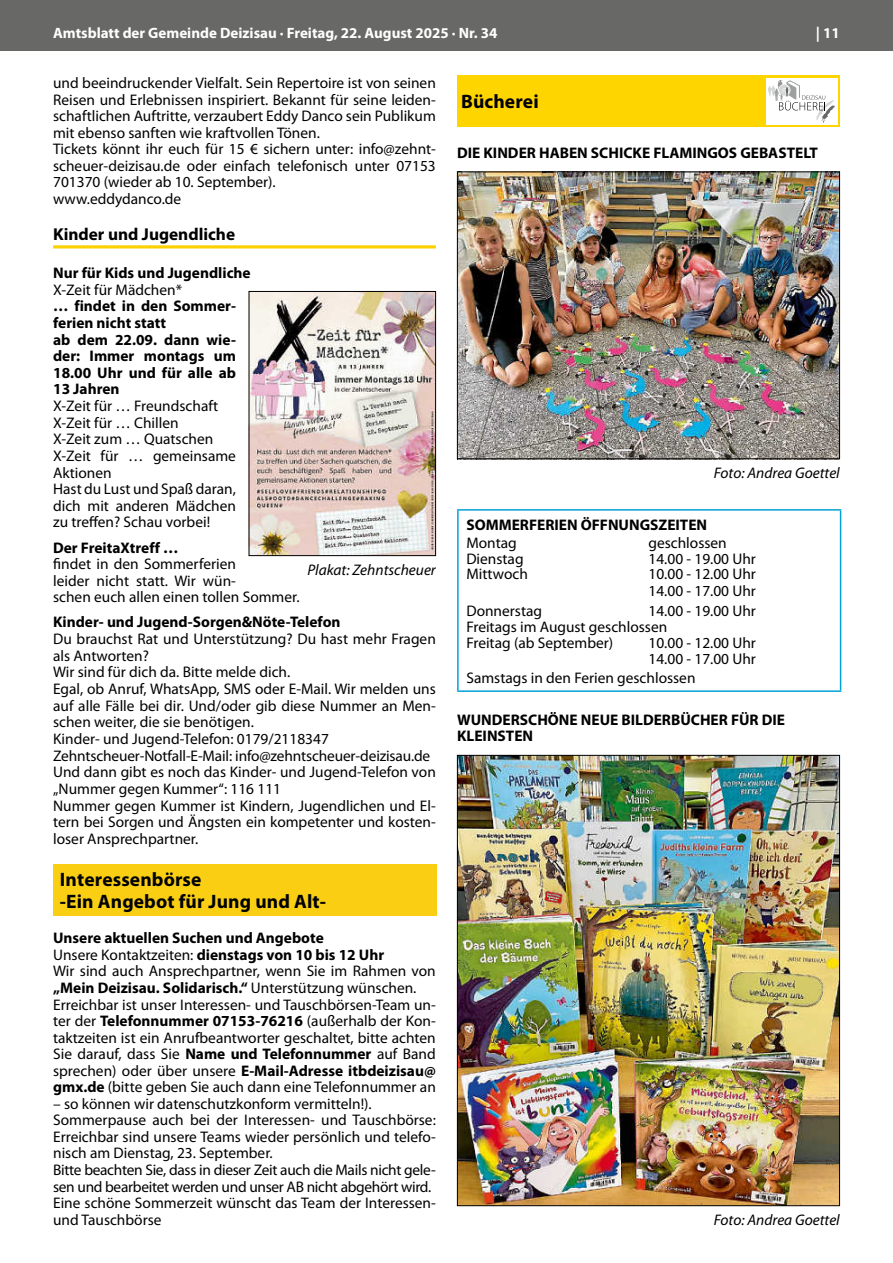
<style>
.page{position:relative;width:893px;height:1263px;background:#fff}
.page>*{position:absolute;margin:0;border:0;box-sizing:border-box;transform-origin:0 0}
.t1{font:700 19.5px/22.2px "Myriad Pro";letter-spacing:.005em;color:#020203}
.t2{font:700 19.5px "Myriad Pro";letter-spacing:.005em;color:#000}
.NM_Rubrik{font:700 17.25px "Myriad Pro";color:#000}
.NM_Textblock{font:15.3px/16.5px "Myriad Pro";color:#000;text-align:justify}
.NM_Zwischenüberschrift{font:700 15.3px/16.5px "Myriad Pro";color:#000}
.NM_Textblock-2{font:700 15.3px/16.5px "Myriad Pro";color:#000}
.NM_Textblock-3{font:15.3px/16.5px "Myriad Pro";letter-spacing:-.02em;color:#000}
.NM_Bild{font:italic 15.3px "Myriad Pro";color:#000}
.t3{font:700 15px "Myriad Pro";color:#fff}
.s1{font-weight:400}
.s2{font-weight:700}
</style>
<div class="page">
<div style="left:0;top:0;width:893px;height:51px;background:#686867"></div>
<hr style="left:53px;top:245px;width:383px;height:3px;background:#fdd000">
<div style="left:53px;top:864px;width:383px;height:51px;background:#facf13"></div>
<img style="left:251px;top:293px;width:183px;height:261px">
<div style="left:249px;top:291px;width:187px;height:265px;border:1px solid #000"></div>
<div style="left:457px;top:76px;width:383px;height:51px;background:#ffd500"></div>
<div style="left:766px;top:78px;width:71px;height:47px;background:#fff"></div>
<svg style="left:768px;top:80px;width:67px;height:43px"></svg>
<img style="left:459px;top:174px;width:379px;height:283px">
<div style="left:457px;top:172px;width:383px;height:287px;border:1px solid #000"></div>
<hr style="left:457px;top:509px;width:384px;height:2px;background:#00a3d4">
<hr style="left:457px;top:511px;width:2px;height:179px;background:#00a3d4">
<hr style="left:840px;top:511px;width:1px;height:179px;background:#00a3d4">
<hr style="left:457px;top:690px;width:384px;height:2px;background:#00a3d4">
<img style="left:459px;top:757px;width:379px;height:447px">
<p class="t3" style="left:53px;top:23px;width:446px">Amtsblatt der Gemeinde Deizisau · Freitag, 22. August 2025 · Nr. 34</p>
<p class="t3" style="left:816px;top:23px;width:25px">| 11</p>
<p class="NM_Textblock" style="left:53px;top:74px;width:384px">und beeindruckender Vielfalt. Sein Repertoire ist von seinen Reisen und Erlebnissen inspiriert. Bekannt für seine leiden&shy;schaftlichen Auftritte, verzaubert Eddy Danco sein Publikum mit ebenso sanften wie kraftvollen Tönen.</p>
<p class="NM_Textblock" style="left:53px;top:141px;width:384px">Tickets könnt ihr euch für 15 € sichern unter: info@zehnt&shy;scheuer-deizisau.de oder einfach telefonisch unter 07153<br>701370 (wieder ab 10. September).</p>
<p class="NM_Textblock" style="left:53px;top:190px;width:130px">www.eddydanco.de</p>
<p class="NM_Rubrik" style="left:53px;top:223px;width:183px">Kinder und Jugendliche</p>
<p class="NM_Zwischenüberschrift" style="left:53px;top:264px;width:199px">Nur für Kids und Jugendliche</p>
<p class="NM_Textblock" style="left:53px;top:281px;width:130px">X-Zeit für Mädchen*</p>
<p class="NM_Textblock-2" style="left:53px;top:297px;width:184px">… findet in den Sommer&shy;ferien nicht statt</p>
<p class="NM_Textblock-2" style="left:53px;top:331px;width:184px;text-align:justify">ab dem 22.09. dann wie&shy;der: Immer montags um 18.00 Uhr und für alle ab 13 Jahren</p>
<p class="NM_Textblock" style="left:53px;top:397px;width:167px">X-Zeit für … Freundschaft</p>
<p class="NM_Textblock" style="left:53px;top:414px;width:127px">X-Zeit für … Chillen</p>
<p class="NM_Textblock" style="left:53px;top:431px;width:162px">X-Zeit zum … Quatschen</p>
<p class="NM_Textblock" style="left:53px;top:447px;width:184px">X-Zeit für … gemeinsame<br>Aktionen</p>
<p class="NM_Textblock" style="left:53px;top:481px;width:184px">Hast du Lust und Spaß daran, dich mit anderen Mädchen zu treffen? Schau vorbei!</p>
<p class="NM_Zwischenüberschrift" style="left:53px;top:539px;width:127px">Der FreitaXtreff …</p>
<p class="NM_Textblock" style="left:53px;top:556px;width:248px;text-align:left">findet in den Sommerferien<br>leider nicht statt. Wir wün-<br>schen euch allen einen tollen Sommer.</p>
<p class="NM_Zwischenüberschrift" style="left:53px;top:613px;width:289px">Kinder- und Jugend-Sorgen&amp;Nöte-Telefon</p>
<p class="NM_Textblock" style="left:53px;top:630px;width:384px">Du brauchst Rat und Unterstützung? Du hast mehr Fragen als Antworten?</p>
<p class="NM_Textblock" style="left:53px;top:664px;width:239px">Wir sind für dich da. Bitte melde dich.</p>
<p class="NM_Textblock" style="left:53px;top:680px;width:384px">Egal, ob Anruf, WhatsApp, SMS oder E-Mail. Wir melden uns auf alle Fälle bei dir. Und/oder gib diese Nummer an Men&shy;schen weiter, die sie benötigen.</p>
<p class="NM_Textblock" style="left:53px;top:730px;width:277px">Kinder- und Jugend-Telefon: 0179/2118347</p>
<p class="NM_Textblock" style="left:53px;top:747px;width:379px">Zehntscheuer-Notfall-E-Mail: info@zehntscheuer-deizisau.de</p>
<p class="NM_Textblock" style="left:53px;top:764px;width:384px">Und dann gibt es noch das Kinder- und Jugend-Telefon von „Nummer gegen Kummer“: 116 111</p>
<p class="NM_Textblock" style="left:53px;top:797px;width:384px">Nummer gegen Kummer ist Kindern, Jugendlichen und El&shy;tern bei Sorgen und Ängsten ein kompetenter und kosten&shy;loser Ansprechpartner.</p>
<p class="t1" style="left:60px;top:868px;width:268px">Interessenbörse<br>-Ein Angebot für Jung und Alt-</p>
<p class="NM_Zwischenüberschrift" style="left:53px;top:929px;width:272px">Unsere aktuellen Suchen und Angebote</p>
<p class="NM_Textblock-2" style="left:53px;top:946px;width:333px"><span class="s1">Unsere Kontaktzeiten:</span> dienstags von 10 bis 12 Uhr</p>
<p class="NM_Textblock" style="left:53px;top:963px;width:384px">Wir sind auch Ansprechpartner, wenn Sie im Rahmen von <span class="s2">„Mein Deizisau. Solidarisch.“</span> Unterstützung wünschen.</p>
<p class="NM_Textblock" style="left:53px;top:996px;width:384px">Erreichbar ist unser Interessen- und Tauschbörsen-Team un&shy;ter der <span class="s2">Telefonnummer 07153-76216</span> (außerhalb der Kon&shy;taktzeiten ist ein Anrufbeantworter geschaltet, bitte achten Sie darauf, dass Sie <span class="s2">Name und Telefonnummer</span> auf Band sprechen) oder über unsere <span class="s2">E-Mail-Adresse itbdeizisau@ gmx.de</span> (bitte geben Sie auch dann eine Telefonnummer an</p>
<p class="NM_Textblock" style="left:53px;top:1095px;width:320px">– so können wir datenschutzkonform vermitteln!).</p>
<p class="NM_Textblock" style="left:53px;top:1112px;width:384px">Sommerpause auch bei der Interessen- und Tauschbörse:<br>Erreichbar sind unsere Teams wieder persönlich und telefo&shy;nisch am Dienstag, 23. September.</p>
<p class="NM_Textblock-3" style="left:53px;top:1161px;width:384px">Bitte beachten Sie, dass in dieser Zeit auch die Mails nicht gele&shy;sen und bearbeitet werden und unser AB nicht abgehört wird.</p>
<p class="NM_Textblock" style="left:53px;top:1194px;width:384px">Eine schöne Sommerzeit wünscht das Team der Interessen&shy;und Tauschbörse</p>
<p class="t2" style="left:461px;top:89px;width:79px">Bücherei</p>
<p class="NM_Zwischenüberschrift" style="left:457px;top:144px;width:362px">DIE KINDER HABEN SCHICKE FLAMINGOS GEBASTELT</p>
<p class="NM_Bild" style="left:714px;top:463px;width:127px">Foto: Andrea Goettel</p>
<p class="NM_Zwischenüberschrift" style="left:466px;top:516px;width:242px">SOMMERFERIEN ÖFFNUNGSZEITEN</p>
<p class="NM_Textblock" style="left:466px;top:534px;width:52px">Montag</p>
<p class="NM_Textblock" style="left:648px;top:534px;width:80px">geschlossen</p>
<p class="NM_Textblock" style="left:466px;top:550px;width:59px">Dienstag</p>
<p class="NM_Textblock" style="left:648px;top:550px;width:109px">14.00 - 19.00 Uhr</p>
<p class="NM_Textblock" style="left:466px;top:566px;width:63px">Mittwoch</p>
<p class="NM_Textblock" style="left:648px;top:566px;width:109px">10.00 - 12.00 Uhr</p>
<p class="NM_Textblock" style="left:648px;top:582px;width:109px">14.00 - 17.00 Uhr</p>
<p class="NM_Textblock" style="left:466px;top:602px;width:77px">Donnerstag</p>
<p class="NM_Textblock" style="left:648px;top:602px;width:109px">14.00 - 19.00 Uhr</p>
<p class="NM_Textblock" style="left:466px;top:618px;width:202px">Freitags im August geschlossen</p>
<p class="NM_Textblock" style="left:466px;top:634px;width:148px">Freitag (ab September)</p>
<p class="NM_Textblock" style="left:648px;top:634px;width:109px">10.00 - 12.00 Uhr</p>
<p class="NM_Textblock" style="left:648px;top:650px;width:109px">14.00 - 17.00 Uhr</p>
<p class="NM_Textblock" style="left:466px;top:669px;width:231px">Samstags in den Ferien geschlossen</p>
<p class="NM_Zwischenüberschrift" style="left:457px;top:711px;width:329px">WUNDERSCHÖNE NEUE BILDERBÜCHER FÜR DIE<br>KLEINSTEN</p>
<p class="NM_Bild" style="left:307px;top:560px;width:130px">Plakat: Zehntscheuer</p>
<p class="NM_Bild" style="left:714px;top:1210px;width:127px">Foto: Andrea Goettel</p>
</div>
